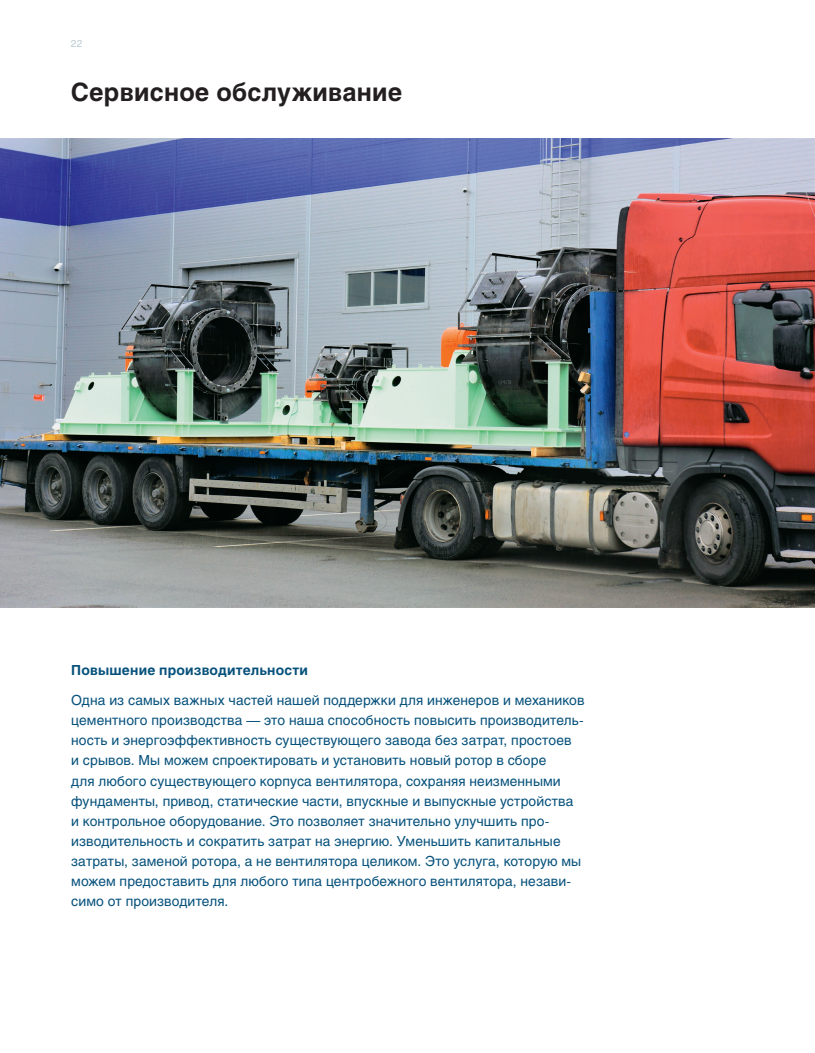
<style>
.page{position:relative;width:815px;height:1053px;background:#fff}
.page>*{position:absolute;margin:0;border:0;box-sizing:border-box;transform-origin:0 0}
.Заголовок{font:700 25px "Helios C";letter-spacing:.01em;color:#231f20}
.vv_text{font:13.75px/20px "Helios C";letter-spacing:.01em;color:#06517c}
.vv_text-2{font:700 13.75px "Helios C";letter-spacing:.015em;color:#06517c}
.t1{font:10px "Helios C";color:#bacad2}
</style>
<div class="page">
<img style="left:0;top:139px;width:815px;height:469px">
<p class="t1" style="left:71px;top:38px;width:13px">22</p>
<p class="Заголовок" style="left:71px;top:78px;width:333px">Сервисное обслуживание</p>
<p class="vv_text-2" style="left:71px;top:662px;width:238px">Повышение производительности</p>
<p class="vv_text" style="left:71px;top:690px;width:515px">Одна из самых важных частей нашей поддержки для инженеров и механиков цементного производства — это наша способность повысить производитель&shy;ность и энергоэффективность существующего завода без затрат, простоев<br>и срывов. Мы можем спроектировать и установить новый ротор в сборе<br>для любого существующего корпуса вентилятора, сохраняя неизменными фундаменты, привод, статические части, впускные и выпускные устройства и контрольное оборудование. Это позволяет значительно улучшить про&shy;изводительность и сократить затрат на энергию. Уменьшить капитальные затраты, заменой ротора, а не вентилятора целиком. Это услуга, которую мы можем предоставить для любого типа центробежного вентилятора, незави&shy;симо от производителя.</p>
</div>
